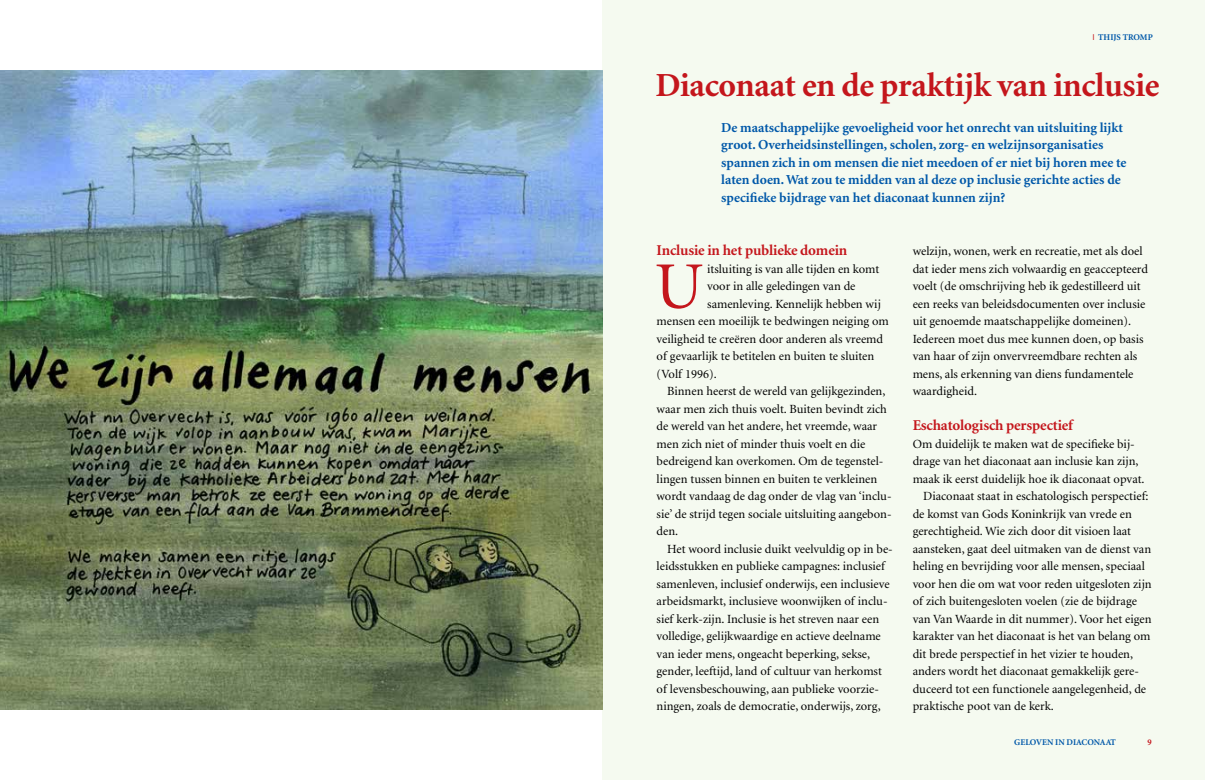
<style>
.page{position:relative;width:1205px;height:780px;background:#fff}
.page>*{position:absolute;margin:0;border:0;box-sizing:border-box;transform-origin:0 0}
.t1{font:66.38px "Minion";color:#c4161c}
.t2{font:700 33.75px "Minion";letter-spacing:-.01em;color:#c4161c}
.t3{font:700 15px "Minion";letter-spacing:-.01em;color:#c4161c}
.t4{font:700 13.75px/17.5px "Minion";color:#0058a9}
.t5{font:12.5px/17.5px "Minion";color:#000}
.t6{font:700 8.75px "Minion";color:#0058a9}
.t7{font:700 8.75px "Minion";color:#c4161c}
.s1{color:#c4161c}
</style>
<div class="page">
<div style="left:602px;top:0;width:603px;height:780px;background:#f5faf0"></div>
<img style="left:0;top:71px;width:602px;height:638px">
<p class="t6" style="left:1092px;top:32px;width:62px"><span class="s1">|</span> THIJS TROMP</p>
<h2 class="t2" style="left:655px;top:67px;width:505px">Diaconaat en de praktijk van inclusie</h2>
<p class="t4" style="left:721px;top:119px;width:407px">De maatschappelijke gevoeligheid voor het onrecht van uitsluiting lijkt groot. Overheidsinstellingen, scholen, zorg- en welzijnsorganisaties spannen zich in om mensen die niet meedoen of er niet bij horen mee te laten doen. Wat zou te midden van al deze op inclusie gerichte acties de specifieke bijdrage van het diaconaat kunnen zijn?</p>
<p class="t3" style="left:656px;top:243px;width:192px">Inclusie in het publieke domein</p>
<h1 class="t1" style="left:655px;top:254px;width:50px">U</h1>
<p class="t5" style="left:707px;top:260px;width:174px">itsluiting is van alle tijden en komt</p>
<p class="t5" style="left:707px;top:278px;width:150px">voor in alle geledingen van de</p>
<p class="t5" style="left:707px;top:295px;width:175px">samenleving. Kennelijk hebben wij</p>
<p class="t5" style="left:656px;top:313px;width:234px">mensen een moeilijk te bedwingen neiging om</p>
<p class="t5" style="left:656px;top:330px;width:228px">veiligheid te creëren door anderen als vreemd</p>
<p class="t5" style="left:656px;top:348px;width:219px">of gevaarlijk te betitelen en buiten te sluiten</p>
<p class="t5" style="left:656px;top:365px;width:62px">(Volf 1996).</p>
<p class="t5" style="left:667px;top:383px;width:220px">Binnen heerst de wereld van gelijkgezinden,</p>
<p class="t5" style="left:656px;top:400px;width:232px">waar men zich thuis voelt. Buiten bevindt zich</p>
<p class="t5" style="left:656px;top:418px;width:222px">de wereld van het andere, het vreemde, waar</p>
<p class="t5" style="left:656px;top:435px;width:210px">men zich niet of minder thuis voelt en die</p>
<p class="t5" style="left:656px;top:453px;width:228px">bedreigend kan overkomen. Om de tegenstel-</p>
<p class="t5" style="left:656px;top:470px;width:222px">lingen tussen binnen en buiten te verkleinen</p>
<p class="t5" style="left:656px;top:488px;width:236px">wordt vandaag de dag onder de vlag van ‘inclu-</p>
<p class="t5" style="left:656px;top:505px;width:236px">sie’ de strijd tegen sociale uitsluiting aangebon-</p>
<p class="t5" style="left:656px;top:523px;width:23px">den.</p>
<p class="t5" style="left:667px;top:540px;width:227px">Het woord inclusie duikt veelvuldig op in be-</p>
<p class="t5" style="left:656px;top:558px;width:230px">leidsstukken en publieke campagnes: inclusief</p>
<p class="t5" style="left:656px;top:575px;width:234px">samenleven, inclusief onderwijs, een inclusieve</p>
<p class="t5" style="left:656px;top:593px;width:232px">arbeidsmarkt, inclusieve woonwijken of inclu-</p>
<p class="t5" style="left:656px;top:610px;width:224px">sief kerk-zijn. Inclusie is het streven naar een</p>
<p class="t5" style="left:656px;top:628px;width:226px">volledige, gelijkwaardige en actieve deelname</p>
<p class="t5" style="left:656px;top:645px;width:215px">van ieder mens, ongeacht beperking, sekse,</p>
<p class="t5" style="left:656px;top:663px;width:227px">gender, leeftijd, land of cultuur van herkomst</p>
<p class="t5" style="left:656px;top:680px;width:224px">of levensbeschouwing, aan publieke voorzie-</p>
<p class="t5" style="left:656px;top:698px;width:226px">ningen, zoals de democratie, onderwijs, zorg,</p>
<p class="t5" style="left:912px;top:243px;width:237px">welzijn, wonen, werk en recreatie, met als doel dat ieder mens zich volwaardig en geaccepteerd voelt (de omschrijving heb ik gedestilleerd uit een reeks van beleidsdocumenten over inclusie uit genoemde maatschappelijke domeinen).<br>Iedereen moet dus mee kunnen doen, op basis van haar of zijn onvervreemdbare rechten als mens, als erkenning van diens fundamentele waardigheid.</p>
<p class="t3" style="left:912px;top:418px;width:162px">Eschatologisch perspectief</p>
<p class="t5" style="left:912px;top:435px;width:224px">Om duidelijk te maken wat de specifieke bij-</p>
<p class="t5" style="left:912px;top:453px;width:227px">drage van het diaconaat aan inclusie kan zijn,</p>
<p class="t5" style="left:912px;top:470px;width:233px">maak ik eerst duidelijk hoe ik diaconaat opvat.</p>
<p class="t5" style="left:923px;top:488px;width:227px">Diaconaat staat in eschatologisch perspectief:</p>
<p class="t5" style="left:912px;top:505px;width:221px">de komst van Gods Koninkrijk van vrede en</p>
<p class="t5" style="left:912px;top:523px;width:220px">gerechtigheid. Wie zich door dit visioen laat</p>
<p class="t5" style="left:912px;top:540px;width:240px">aansteken, gaat deel uitmaken van de dienst van</p>
<p class="t5" style="left:912px;top:558px;width:234px">heling en bevrijding voor alle mensen, speciaal</p>
<p class="t5" style="left:912px;top:575px;width:240px">voor hen die om wat voor reden uitgesloten zijn</p>
<p class="t5" style="left:912px;top:593px;width:226px">of zich buitengesloten voelen (zie de bijdrage</p>
<p class="t5" style="left:912px;top:610px;width:240px">van Van Waarde in dit nummer). Voor het eigen</p>
<p class="t5" style="left:912px;top:628px;width:239px">karakter van het diaconaat is het van belang om</p>
<p class="t5" style="left:912px;top:645px;width:222px">dit brede perspectief in het vizier te houden,</p>
<p class="t5" style="left:912px;top:663px;width:228px">anders wordt het diaconaat gemakkelijk gere-</p>
<p class="t5" style="left:912px;top:680px;width:235px">duceerd tot een functionele aangelegenheid, de</p>
<p class="t5" style="left:912px;top:698px;width:143px">praktische poot van de kerk.</p>
<p class="t6" style="left:1014px;top:738px;width:103px">GELOVEN IN DIACONAAT</p>
<p class="t7" style="left:1147px;top:738px;width:6px">9</p>
</div>
